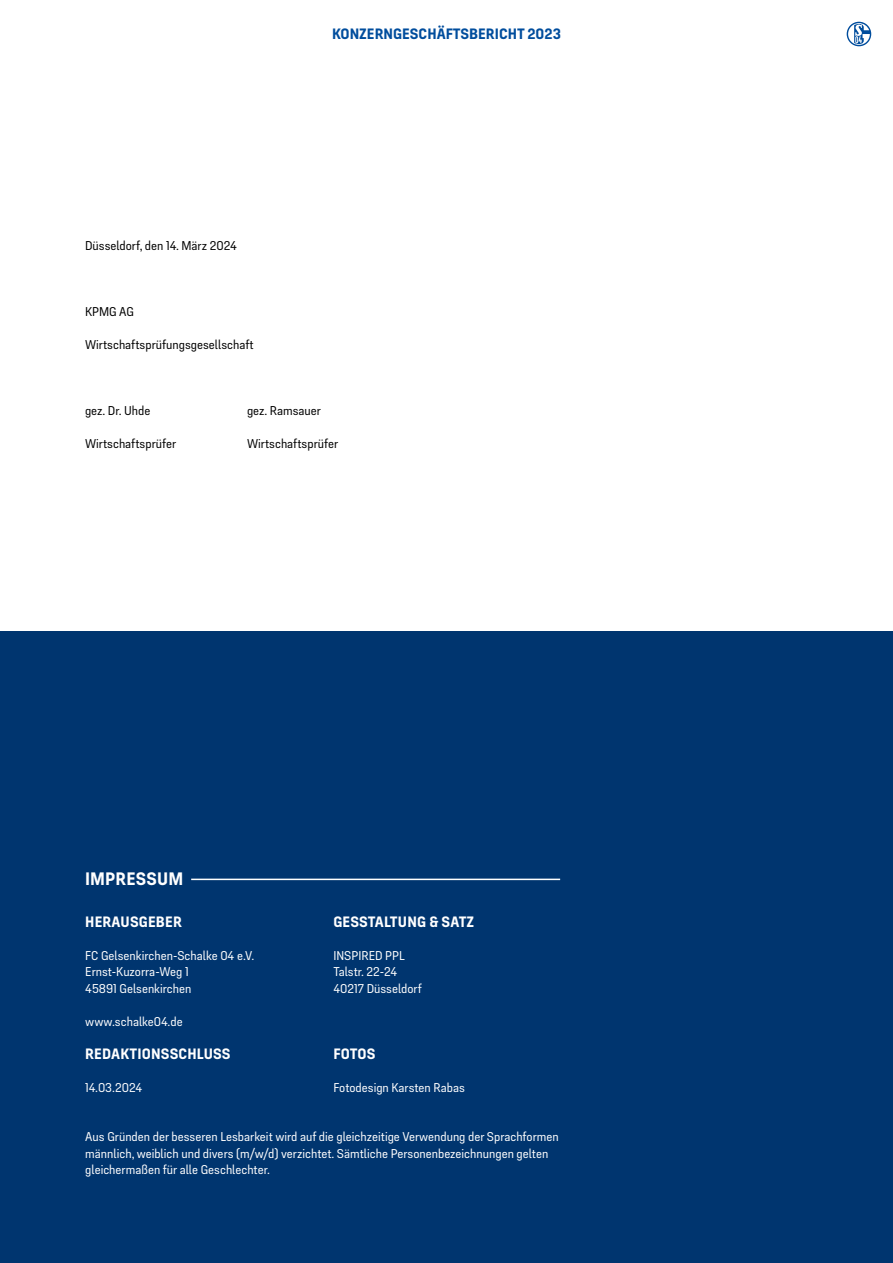
<style>
.page{position:relative;width:893px;height:1263px;background:#fff}
.page>*{position:absolute;margin:0;border:0;box-sizing:border-box;transform-origin:0 0}
.t1{font:700 18px "Schalke 04 Text";letter-spacing:.01em;color:#fff}
.t2{font:700 15px "Schalke 04 Text";letter-spacing:.01em;color:#fff}
.t3{font:700 15px "Schalke 04 Text";color:#004d9d}
.t4{font:12.75px/16.5px "Schalke 04 Text";color:#fff}
.t5{font:12.75px "Schalke 04 Text";color:#000}
</style>
<div class="page">
<svg style="left:846px;top:21px;width:26px;height:26px"></svg>
<div style="left:847px;top:22px;width:24px;height:24px;background:#004d9d;border-radius:50%"></div>
<svg style="left:848px;top:23px;width:22px;height:22px"></svg>
<div style="left:0;top:631px;width:893px;height:632px;background:#00356f"></div>
<hr style="left:191px;top:879px;width:369px;height:1px;background:#fff">
<p class="t3" style="left:332px;top:25px;width:230px">KONZERNGESCHÄFTSBERICHT 2023</p>
<p class="t5" style="left:85px;top:238px;width:154px">Düsseldorf, den 14. März 2024</p>
<p class="t5" style="left:85px;top:304px;width:50px">KPMG AG</p>
<p class="t5" style="left:85px;top:337px;width:170px">Wirtschaftsprüfungsgesellschaft</p>
<p class="t5" style="left:85px;top:403px;width:67px">gez. Dr. Uhde</p>
<p class="t5" style="left:247px;top:403px;width:76px">gez. Ramsauer</p>
<p class="t5" style="left:85px;top:436px;width:93px">Wirtschaftsprüfer</p>
<p class="t5" style="left:247px;top:436px;width:93px">Wirtschaftsprüfer</p>
<h1 class="t1" style="left:85px;top:868px;width:100px">IMPRESSUM</h1>
<p class="t2" style="left:85px;top:912px;width:98px">HERAUSGEBER</p>
<p class="t4" style="left:85px;top:947px;width:170px">FC Gelsenkirchen-Schalke 04 e.V.<br>Ernst-Kuzorra-Weg 1<br>45891 Gelsenkirchen</p>
<p class="t4" style="left:85px;top:1013px;width:99px">www.schalke04.de</p>
<p class="t2" style="left:85px;top:1044px;width:147px">REDAKTIONSSCHLUSS</p>
<p class="t4" style="left:85px;top:1079px;width:59px">14.03.2024</p>
<p class="t2" style="left:333px;top:912px;width:143px">GESSTALTUNG &amp; SATZ</p>
<p class="t4" style="left:333px;top:947px;width:90px">INSPIRED PPL<br>Talstr. 22-24<br>40217 Düsseldorf</p>
<p class="t2" style="left:333px;top:1044px;width:44px">FOTOS</p>
<p class="t4" style="left:333px;top:1079px;width:133px">Fotodesign Karsten Rabas</p>
<p class="t4" style="left:85px;top:1128px;width:475px">Aus Gründen der besseren Lesbarkeit wird auf die gleichzeitige Verwendung der Sprachformen männlich, weiblich und divers (m/w/d) verzichtet. Sämtliche Personenbezeichnungen gelten gleichermaßen für alle Geschlechter.</p>
</div>
